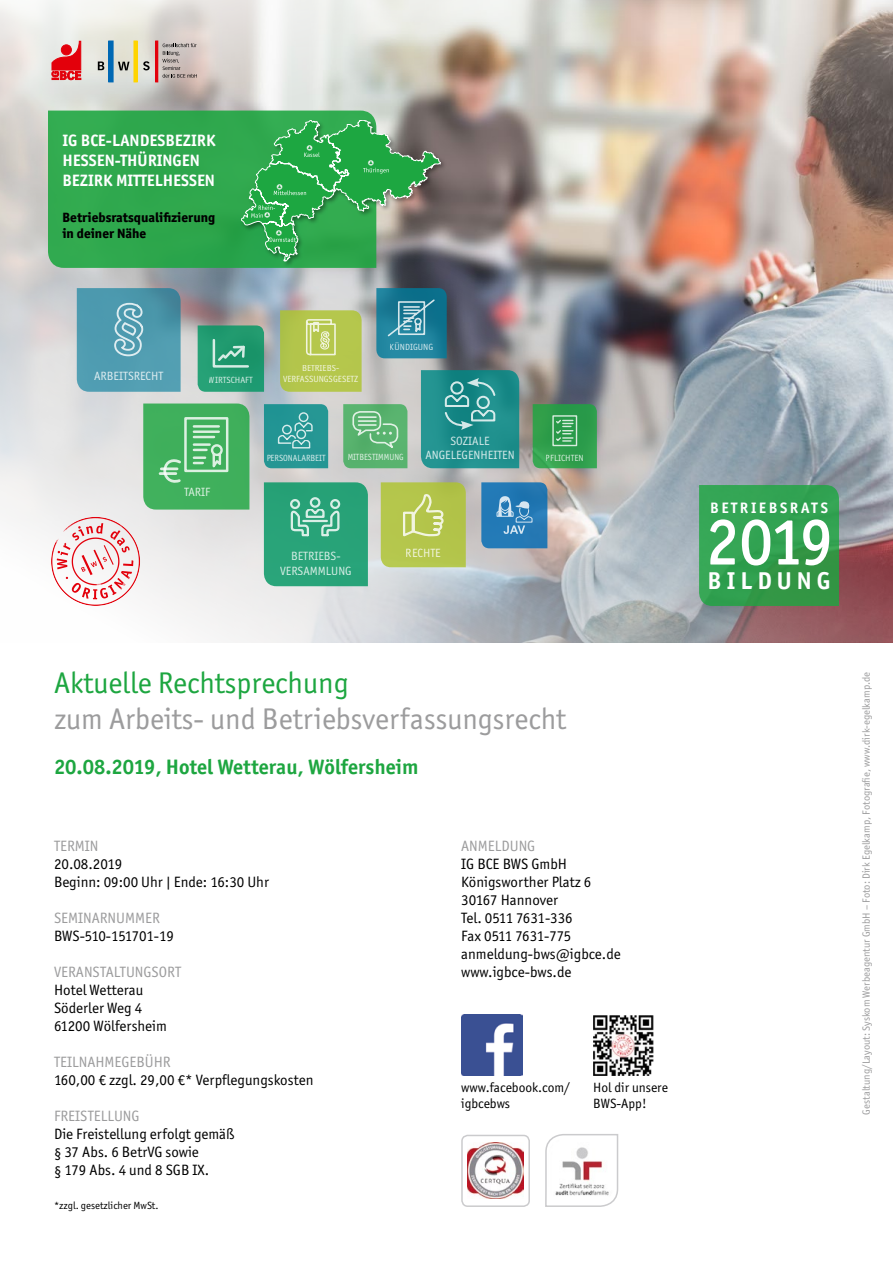
<style>
.page{position:relative;width:893px;height:1263px;background:#fff}
.page>*{position:absolute;margin:0;border:0;box-sizing:border-box;transform-origin:0 0}
.t1{font:500 67.05px "Officina Sans ITC Std";color:#fff;scale:.96 1}
.t2{font:30px "Officina Sans ITC Std";color:#9c9c9d}
.t3{font:30px "Officina Sans ITC Std";color:#1da640}
.t4{font:700 24.45px "Officina Sans ITC Std";letter-spacing:.21em;color:#fff}
.t5{font:700 21px "Officina Sans ITC Std";color:#1da640}
.t6{font:700 16.5px/19.8px "Officina Sans ITC Std";color:#fff}
.t7{font:700 15.15px "Officina Sans ITC Std";letter-spacing:.17em;color:#fff}
.t8{font:15px/18px "Officina Sans ITC Std";color:#000}
.t9{font:15px "Officina Sans ITC Std";color:#9c9c9d}
.t10{font:15px "Officina Sans ITC Std";letter-spacing:-.025em;color:#000}
.t11{font:13.5px "Officina Sans ITC Std";color:#000}
.t12{font:800 13.5px/16.2px "Officina Sans ITC Std";color:#000}
.t13{font:12px/14.4px "Officina Sans ITC Std";color:#fff;text-align:center}
.t14{font:10.5px "Officina Sans ITC Std";color:#9c9c9d}
.t15{font:10.5px "Officina Sans ITC Std";color:#000}
.t16{font:9px/10.8px "Officina Sans ITC Std";color:#fff;text-align:center}
.t17{font:9px "Officina Sans ITC Std";color:#fff;scale:.95 1}
.t18{font:9px "Officina Sans ITC Std";color:#fff;scale:.93 1}
</style>
<div class="page">
<img style="left:0;top:0;width:893px;height:642px">
<img style="left:461px;top:1015px;width:61px;height:61px">
<img style="left:593px;top:1015px;width:60px;height:61px">
<img style="left:467px;top:1142px;width:57px;height:57px">
<div style="left:461px;top:1135px;width:69px;height:72px;border:2px solid #cbcbcd;border-radius:6px"></div>
<svg style="left:545px;top:1134px;width:74px;height:73px"></svg>
<svg style="left:699px;top:485px;width:140px;height:121px;background:#339f4f"></svg>
<svg style="left:98px;top:62px;width:6px;height:8px"></svg>
<svg style="left:118px;top:62px;width:11px;height:8px"></svg>
<svg style="left:143px;top:61px;width:7px;height:9px"></svg>
<svg style="left:162px;top:43px;width:35px;height:35px"></svg>
<div style="left:109px;top:41px;width:4px;height:41px;border:1px solid #0068b4"></div>
<div style="left:134px;top:41px;width:3px;height:41px;border:1px solid #ffd400"></div>
<div style="left:156px;top:41px;width:2px;height:41px;border:1px solid #e3000b"></div>
<svg style="left:52px;top:41px;width:29px;height:39px"></svg>
<div style="left:61px;top:45px;width:10px;height:10px;background:#e3000b;border-radius:50%"></div>
<div style="left:61px;top:45px;width:10px;height:10px;border:1px solid #e3000b;border-radius:50%"></div>
<svg style="left:51px;top:517px;width:89px;height:89px"></svg>
<svg style="left:376px;top:288px;width:71px;height:70px;background:#2b859e"></svg>
<svg style="left:77px;top:288px;width:104px;height:104px;background:#559db1"></svg>
<svg style="left:481px;top:482px;width:66px;height:66px;background:#3482b9"></svg>
<svg style="left:343px;top:404px;width:64px;height:64px;background:#65b879"></svg>
<svg style="left:533px;top:404px;width:64px;height:64px;background:#35a051"></svg>
<div style="left:552px;top:415px;width:25px;height:31px;border:1px solid #fff"></div>
<svg style="left:143px;top:403px;width:106px;height:107px;background:#50b66a"></svg>
<hr style="left:161px;top:467px;width:16px;height:3px;background:#fff">
<hr style="left:160px;top:472px;width:16px;height:3px;background:#fff">
<svg style="left:381px;top:482px;width:85px;height:85px;background:#b7c755"></svg>
<svg style="left:264px;top:482px;width:104px;height:104px;background:#33a77f"></svg>
<div style="left:290px;top:499px;width:10px;height:10px;border:2px solid #fff;border-radius:50%"></div>
<svg style="left:264px;top:404px;width:64px;height:64px;background:#2f9a99"></svg>
<div style="left:296px;top:429px;width:10px;height:10px;border:1px solid #fff;border-radius:50%"></div>
<div style="left:299px;top:412px;width:9px;height:10px;border:1px solid #fff;border-radius:50%"></div>
<svg style="left:280px;top:310px;width:82px;height:82px;background:#b7c856"></svg>
<svg style="left:421px;top:370px;width:98px;height:98px;background:#289290"></svg>
<svg style="left:198px;top:325px;width:66px;height:67px;background:#2ea078"></svg>
<div style="left:48px;top:111px;width:328px;height:157px;background:#2fa84d"></div>
<div style="left:240px;top:119px;width:207px;height:149px;background:#000;opacity:.4"></div>
<svg style="left:241px;top:120px;width:200px;height:141px;background:#48a05d"></svg>
<p class="t6" style="left:62px;top:130px;width:155px">IG BCE-LANDESBEZIRK<br>HESSEN-THÜRINGEN<br>BEZIRK MITTELHESSEN</p>
<p class="t12" style="left:62px;top:209px;width:154px">Betriebsratsqualifizierung in deiner Nähe</p>
<p class="t13" style="left:94px;top:368px;width:71px">ARBEITSRECHT</p>
<p class="t16" style="left:209px;top:374px;width:45px">WIRTSCHAFT</p>
<p class="t16" style="left:283px;top:363px;width:77px">BETRIEBS-<br>VERFASSUNGSGESETZ</p>
<p class="t16" style="left:390px;top:341px;width:45px">KÜNDIGUNG</p>
<p class="t13" style="left:184px;top:485px;width:28px">TARIF</p>
<p class="t17" style="left:267px;top:453px;width:64px">PERSONALARBEIT</p>
<p class="t13" style="left:425px;top:433px;width:91px">SOZIALE<br>ANGELEGENHEITEN</p>
<p class="t18" style="left:348px;top:452px;width:62px">MITBESTIMMUNG</p>
<p class="t16" style="left:546px;top:452px;width:39px">PFLICHTEN</p>
<p class="t13" style="left:291px;top:549px;width:51px">BETRIEBS-</p>
<p class="t13" style="left:406px;top:546px;width:37px">RECHTE</p>
<p class="t13" style="left:280px;top:563px;width:73px">VERSAMMLUNG</p>
<h2 class="t3" style="left:54px;top:665px;width:296px">Aktuelle Rechtsprechung</h2>
<h2 class="t2" style="left:54px;top:701px;width:514px">zum Arbeits- und Betriebsverfassungsrecht</h2>
<h3 class="t5" style="left:54px;top:753px;width:366px">20.08.2019, Hotel Wetterau, Wölfersheim</h3>
<p class="t9" style="left:54px;top:837px;width:46px">TERMIN</p>
<p class="t8" style="left:54px;top:854px;width:217px">20.08.2019<br>Beginn: 09:00 Uhr | Ende: 16:30 Uhr</p>
<p class="t9" style="left:54px;top:909px;width:107px">SEMINARNUMMER</p>
<p class="t10" style="left:54px;top:927px;width:121px">BWS-510-151701-19</p>
<p class="t9" style="left:54px;top:963px;width:129px">VERANSTALTUNGSORT</p>
<p class="t8" style="left:54px;top:980px;width:114px">Hotel Wetterau<br>Söderler Weg 4<br>61200 Wölfersheim</p>
<p class="t9" style="left:54px;top:1053px;width:118px">TEILNAHMEGEBÜHR</p>
<p class="t8" style="left:54px;top:1070px;width:261px">160,00 € zzgl. 29,00 €* Verpflegungskosten</p>
<p class="t9" style="left:54px;top:1107px;width:87px">FREISTELLUNG</p>
<p class="t8" style="left:54px;top:1124px;width:183px">Die Freistellung erfolgt gemäß § 37 Abs. 6 BetrVG sowie<br>§ 179 Abs. 4 und 8 SGB IX.</p>
<p class="t15" style="left:54px;top:1200px;width:106px">*zzgl. gesetzlicher MwSt.</p>
<p class="t9" style="left:461px;top:837px;width:76px">ANMELDUNG</p>
<p class="t8" style="left:461px;top:854px;width:161px">IG BCE BWS GmbH<br>Königsworther Platz 6<br>30167 Hannover<br>Tel. 0511 7631-336<br>Fax 0511 7631-775 anmeldung-bws@igbce.de www.igbce-bws.de</p>
<p class="t11" style="left:461px;top:1080px;width:110px">www.facebook.com/</p>
<p class="t11" style="left:593px;top:1080px;width:76px">Hol dir unsere</p>
<p class="t11" style="left:461px;top:1096px;width:51px">igbcebws</p>
<p class="t11" style="left:593px;top:1096px;width:55px">BWS-App!</p>
<p class="t7" style="left:710px;top:498px;width:119px">BETRIEBSRATS</p>
<h1 class="t1" style="left:706px;top:502px;width:133px">2019</h1>
<h3 class="t4" style="left:708px;top:565px;width:124px">BILDUNG</h3>
<p class="t14" style="left:860px;top:1115px;width:444px;rotate:-90deg">Gestaltung/Layout: Syskom Werbeagentur GmbH – Foto: Dirk Egelkamp, Fotografie, www.dirk-egelkamp.de</p>
</div>
